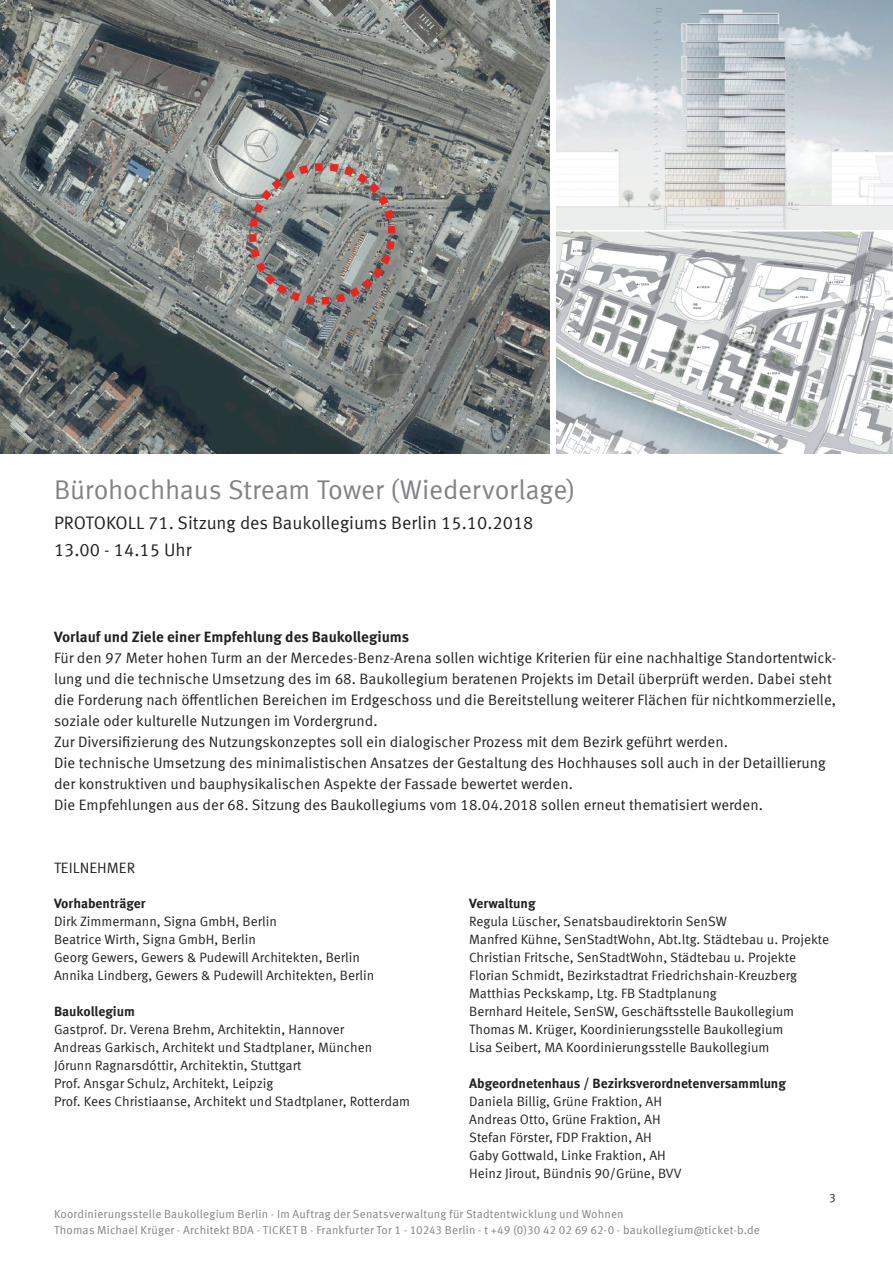
<style>
.page{position:relative;width:893px;height:1263px;background:#fff}
.page>*{position:absolute;margin:0;border:0;box-sizing:border-box;transform-origin:0 0}
.t1{font:27px "Meta Offc Norm";letter-spacing:-.01em;color:#808285}
.t2{font:18px/27px "Meta Offc Norm";color:#231f20}
.t3{font:15px/21px "Meta Offc Norm";color:#231f20}
.t4{font:700 15px "Meta Offc";color:#231f20}
.t5{font:13.5px/18px "Meta Offc Norm";color:#231f20}
.t6{font:700 13.5px "Meta Offc";color:#231f20}
.t7{font:12px "Meta Offc Norm";color:#231f20}
.t8{font:11.55px/15.8px "Meta Offc Norm";letter-spacing:.015em;color:#808285}
</style>
<div class="page">
<img style="left:0;top:0;width:550px;height:454px">
<svg style="left:245px;top:160px;width:154px;height:148px;background:#928a88"></svg>
<img style="left:557px;top:0;width:336px;height:453px">
<h1 class="t1" style="left:54px;top:474px;width:523px">Bürohochhaus Stream Tower (Wiedervorlage)</h1>
<h2 class="t2" style="left:54px;top:509px;width:481px">PROTOKOLL 71. Sitzung des Baukollegiums Berlin 15.10.2018<br>13.00 - 14.15 Uhr</h2>
<p class="t4" style="left:54px;top:628px;width:357px">Vorlauf und Ziele einer Empfehlung des Baukollegiums</p>
<p class="t3" style="left:54px;top:648px;width:784px">Für den 97 Meter hohen Turm an der Mercedes-Benz-Arena sollen wichtige Kriterien für eine nachhaltige Standortentwick&shy;lung und die technische Umsetzung des im 68. Baukollegium beratenen Projekts im Detail überprüft werden. Dabei steht die Forderung nach öffentlichen Bereichen im Erdgeschoss und die Bereitstellung weiterer Flächen für nichtkommerzielle, soziale oder kulturelle Nutzungen im Vordergrund.<br>Zur Diversifizierung des Nutzungskonzeptes soll ein dialogischer Prozess mit dem Bezirk geführt werden.<br>Die technische Umsetzung des minimalistischen Ansatzes der Gestaltung des Hochhauses soll auch in der Detaillierung der konstruktiven und bauphysikalischen Aspekte der Fassade bewertet werden.<br>Die Empfehlungen aus der 68. Sitzung des Baukollegiums vom 18.04.2018 sollen erneut thematisiert werden.</p>
<p class="t3" style="left:54px;top:858px;width:83px">TEILNEHMER</p>
<p class="t6" style="left:54px;top:895px;width:93px">Vorhabenträger</p>
<p class="t5" style="left:54px;top:912px;width:322px">Dirk Zimmermann, Signa GmbH, Berlin<br>Beatrice Wirth, Signa GmbH, Berlin<br>Georg Gewers, Gewers &amp; Pudewill Architekten, Berlin Annika Lindberg, Gewers &amp; Pudewill Architekten, Berlin</p>
<p class="t6" style="left:54px;top:1003px;width:82px">Baukollegium</p>
<p class="t5" style="left:54px;top:1020px;width:358px">Gastprof. Dr. Verena Brehm, Architektin, Hannover<br>Andreas Garkisch, Architekt und Stadtplaner, München Jórunn Ragnarsdóttir, Architektin, Stuttgart<br>Prof. Ansgar Schulz, Architekt, Leipzig<br>Prof. Kees Christiaanse, Architekt und Stadtplaner, Rotterdam</p>
<p class="t6" style="left:469px;top:896px;width:68px">Verwaltung</p>
<p class="t5" style="left:469px;top:913px;width:362px">Regula Lüscher, Senatsbaudirektorin SenSW<br>Manfred Kühne, SenStadtWohn, Abt.ltg. Städtebau u. Projekte Christian Fritsche, SenStadtWohn, Städtebau u. Projekte Florian Schmidt, Bezirkstadtrat Friedrichshain-Kreuzberg Matthias Peckskamp, Ltg. FB Stadtplanung<br>Bernhard Heitele, SenSW, Geschäftsstelle Baukollegium Thomas M. Krüger, Koordinierungsstelle Baukollegium<br>Lisa Seibert, MA Koordinierungsstelle Baukollegium</p>
<p class="t6" style="left:469px;top:1076px;width:318px">Abgeordnetenhaus / Bezirksverordnetenversammlung</p>
<p class="t5" style="left:469px;top:1093px;width:214px">Daniela Billig, Grüne Fraktion, AH Andreas Otto, Grüne Fraktion, AH Stefan Förster, FDP Fraktion, AH Gaby Gottwald, Linke Fraktion, AH Heinz Jirout, Bündnis 90/Grüne, BVV</p>
<p class="t7" style="left:829px;top:1191px;width:8px">3</p>
<p class="t8" style="left:54px;top:1206px;width:707px">Koordinierungsstelle Baukollegium Berlin - Im Auftrag der Senatsverwaltung für Stadtentwicklung und Wohnen<br>Thomas Michael Krüger - Architekt BDA - TICKET B - Frankfurter Tor 1 - 10243 Berlin - t +49 (0)30 42 02 69 62-0 - baukollegium@ticket-b.de</p>
</div>
